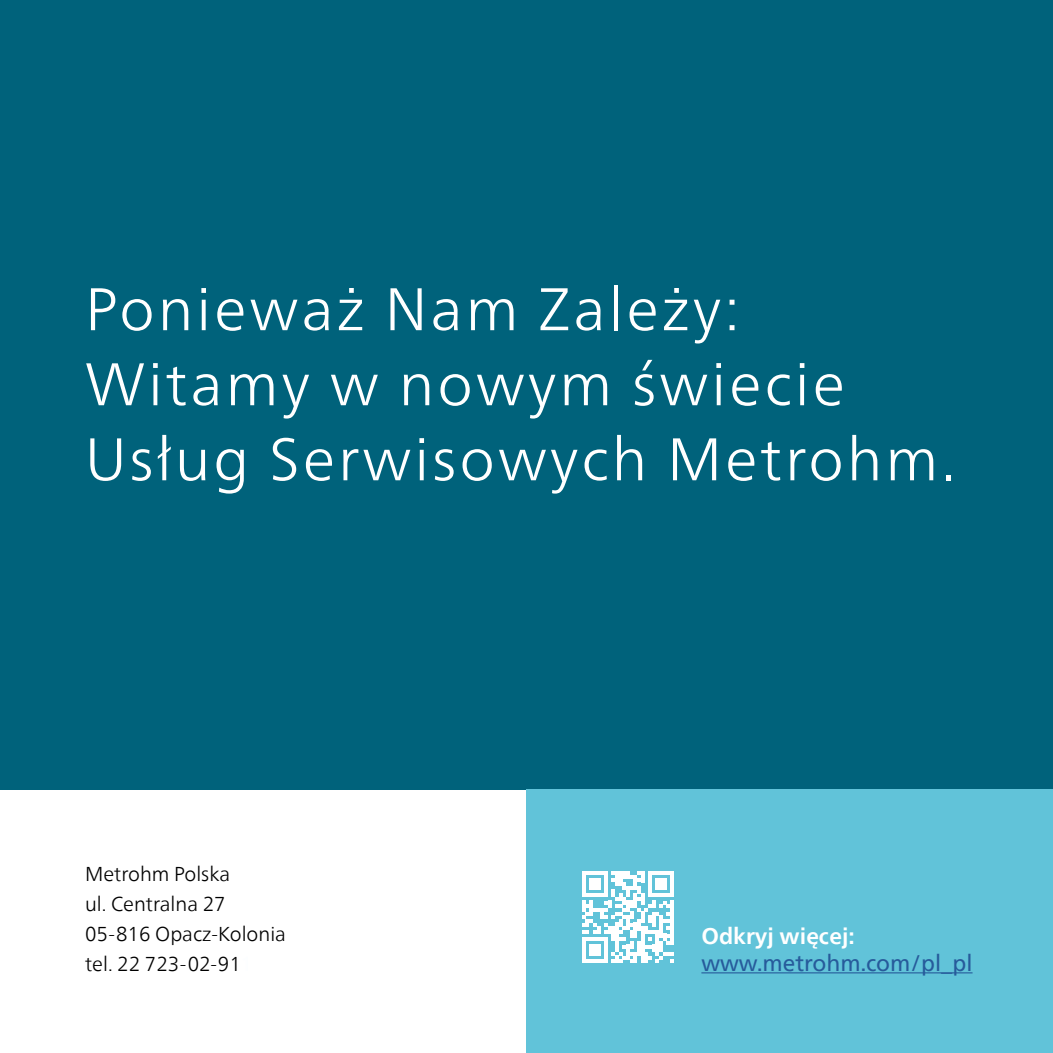
<style>
.page{position:relative;width:1053px;height:1053px;background:#fff}
.page>*{position:absolute;margin:0;border:0;box-sizing:border-box;transform-origin:0 0}
.t1{font:300 60px/75px "Neue Frutiger World";letter-spacing:.05em;color:#fff}
.t2{font:22.5px "Neue Frutiger World";color:#275b9b}
.t3{font:700 22.5px "Neue Frutiger World";color:#fff}
.t4{font:300 20px/30px "Neue Frutiger World";color:#000}
.s1{color:#fcfeff}
</style>
<div class="page">
<div style="left:0;top:0;width:1052px;height:789px;background:#00627b"></div>
<div style="left:526px;top:789px;width:526px;height:263px;background:#61c3d9"></div>
<hr style="left:701px;top:972px;width:271px;height:1px;background:#275b9b">
<svg style="left:582px;top:871px;width:91px;height:92px"></svg>
<h1 class="t1" style="left:85px;top:272px;width:871px">Ponieważ Nam Zależy:<br>Witamy w nowym świecie<br>Usług Serwisowych Metrohm.</h1>
<p class="t4" style="left:85px;top:858px;width:202px">Metrohm Polska<br>ul. Centralna 27<br>05-816 Opacz-Kolonia tel. 22 723-02-91<span class="s1">1</span></p>
<p class="t3" style="left:701px;top:916px;width:155px">Odkryj więcej:</p>
<p class="t2" style="left:701px;top:945px;width:272px">www.metrohm.com/pl_pl</p>
</div>
